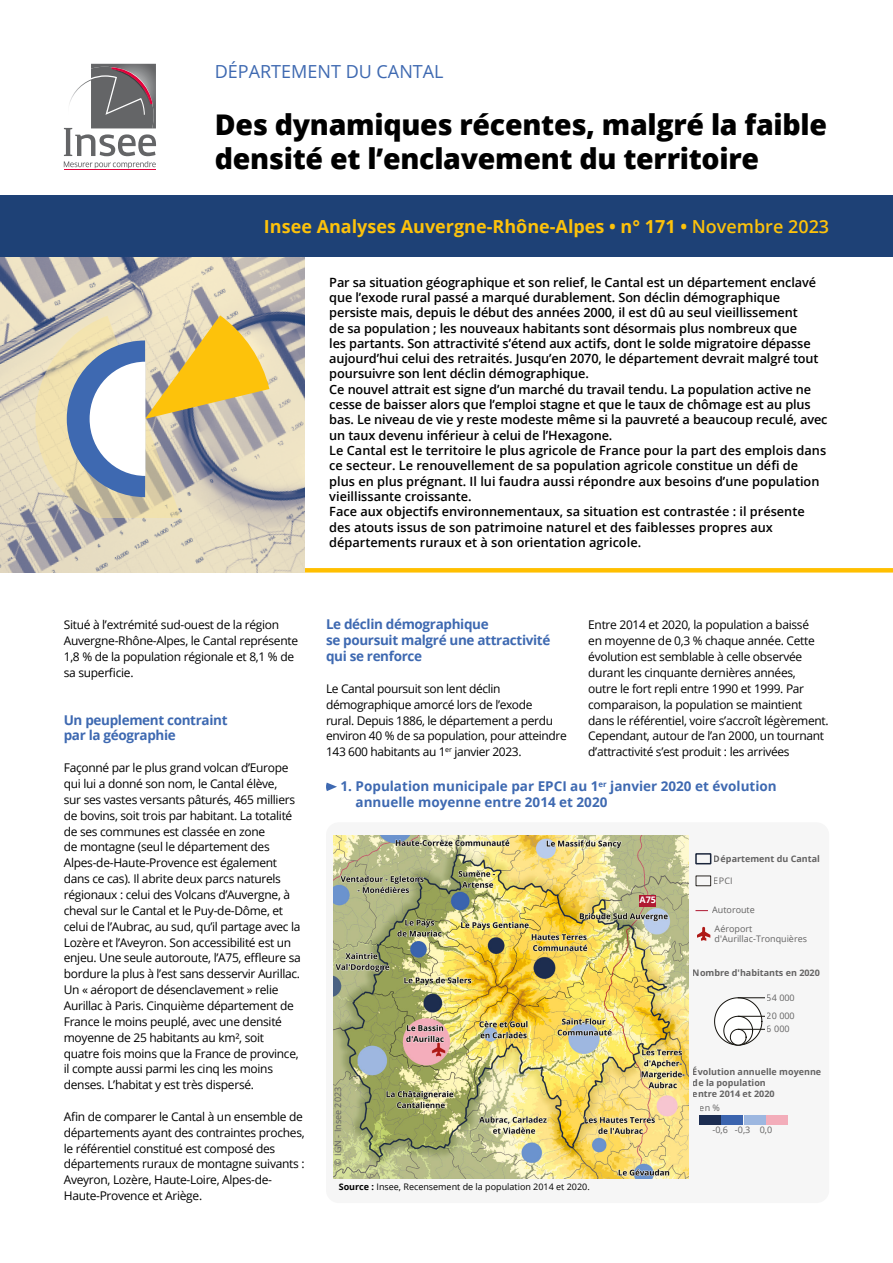
<style>
.page{position:relative;width:893px;height:1263px;background:#fff}
.page>*{position:absolute;margin:0;border:0;box-sizing:border-box;transform-origin:0 0}
.t1{font:800 28.5px/34.2px "Open Sans";letter-spacing:-.01em;color:#000}
.t2{font:700 18px "Open Sans";color:#fdc20b}
.t3{font:18px "Open Sans";color:#3e69b1}
.t4{font:700 13.5px/15.9px "Open Sans";letter-spacing:-.025em;color:#3e69b1}
.t5{font:700 13.5px/16.2px "Open Sans";color:#3e69b1}
.t6{font:600 12.75px/15.3px "Open Sans";letter-spacing:-.01em;color:#000}
.t7{font:12px/15.9px "Open Sans";letter-spacing:-.025em;color:#000}
.t8{font:700 9px/10.8px "Open Sans";color:#646363}
.t9{font:9px/10.8px "Open Sans";color:#646363}
.t10{font:9px "Open Sans";color:#000}
.t11{font:700 9px "Open Sans";color:#fff}
.s1{font-weight:600}
.s2{font-weight:700}
</style>
<div class="page">
<hr style="left:64px;top:170px;width:92px;height:1px;background:#e2023b">
<svg style="left:64px;top:64px;width:92px;height:104px"></svg>
<svg style="left:305px;top:568px;width:588px;height:4px;background:#ffc004"></svg>
<img style="left:0;top:257px;width:305px;height:316px">
<div style="left:0;top:195px;width:893px;height:62px;background:#1e4176"></div>
<svg style="left:35px;top:315px;width:234px;height:202px;background:#c8c0a4"></svg>
<div style="left:326px;top:822px;width:503px;height:381px;background:#f6f6f6;border-radius:13px"></div>
<img style="left:333px;top:835px;width:356px;height:343px">
<div style="left:700px;top:1115px;width:21px;height:9px;background:#1c2d51"></div>
<div style="left:722px;top:1115px;width:21px;height:9px;background:#3b64ae"></div>
<div style="left:744px;top:1115px;width:21px;height:9px;background:#9db7e0"></div>
<div style="left:766px;top:1115px;width:21px;height:9px;background:#f3adba"></div>
<svg style="left:714px;top:997px;width:50px;height:49px"></svg>
<div style="left:639px;top:895px;width:17px;height:11px;background:#af1831"></div>
<div style="left:696px;top:875px;width:15px;height:11px;border:1px solid #2c2825"></div>
<div style="left:695px;top:853px;width:16px;height:11px;border:2px solid #1a253b"></div>
<svg style="left:697px;top:927px;width:14px;height:14px"></svg>
<svg style="left:326px;top:783px;width:11px;height:8px"></svg>
<h2 class="t3" style="left:215px;top:59px;width:230px">DÉPARTEMENT DU CANTAL</h2>
<h1 class="t1" style="left:215px;top:106px;width:614px">Des dynamiques récentes, malgré la faible densité et l’enclavement du territoire</h1>
<h2 class="t2" style="left:264px;top:213px;width:567px">Insee Analyses Auvergne-Rhône-Alpes • n° 171 • <span class="s1">Novembre 2023</span></h2>
<p class="t6" style="left:329px;top:274px;width:500px">Par sa situation géographique et son relief, le Cantal est un département enclavé que l’exode rural passé a marqué durablement. Son déclin démographique persiste mais, depuis le début des années 2000, il est dû au seul vieillissement<br>de sa population ; les nouveaux habitants sont désormais plus nombreux que<br>les partants. Son attractivité s’étend aux actifs, dont le solde migratoire dépasse aujourd’hui celui des retraités. Jusqu’en 2070, le département devrait malgré tout poursuivre son lent déclin démographique.<br>Ce nouvel attrait est signe d’un marché du travail tendu. La population active ne cesse de baisser alors que l’emploi stagne et que le taux de chômage est au plus bas. Le niveau de vie y reste modeste même si la pauvreté a beaucoup reculé, avec un taux devenu inférieur à celui de l’Hexagone.<br>Le Cantal est le territoire le plus agricole de France pour la part des emplois dans ce secteur. Le renouvellement de sa population agricole constitue un défi de<br>plus en plus prégnant. Il lui faudra aussi répondre aux besoins d’une population vieillissante croissante.<br>Face aux objectifs environnementaux, sa situation est contrastée : il présente des atouts issus de son patrimoine naturel et des faiblesses propres aux départements ruraux et à son orientation agricole.</p>
<p class="t7" style="left:64px;top:617px;width:236px">Situé à l’extrémité sud-ouest de la région Auvergne-Rhône-Alpes, le Cantal représente 1,8 % de la population régionale et 8,1 % de sa superficie.</p>
<p class="t4" style="left:64px;top:711px;width:165px">Un peuplement contraint par la géographie</p>
<p class="t7" style="left:64px;top:759px;width:239px">Façonné par le plus grand volcan d’Europe qui lui a donné son nom, le Cantal élève,<br>sur ses vastes versants pâturés, 465 milliers de bovins, soit trois par habitant. La totalité de ses communes est classée en zone<br>de montagne (seul le département des Alpes-de-Haute-Provence est également dans ce cas). Il abrite deux parcs naturels régionaux : celui des Volcans d’Auvergne, à cheval sur le Cantal et le Puy-de-Dôme, et celui de l’Aubrac, au sud, qu’il partage avec la Lozère et l’Aveyron. Son accessibilité est un enjeu. Une seule autoroute, l’A75, effleure sa bordure la plus à l’est sans desservir Aurillac.<br>Un « aéroport de désenclavement » relie Aurillac à Paris. Cinquième département de France le moins peuplé, avec une densité moyenne de 25 habitants au km², soit quatre fois moins que la France de province, il compte aussi parmi les cinq les moins denses. L’habitat y est très dispersé.</p>
<p class="t7" style="left:64px;top:1108px;width:242px">Afin de comparer le Cantal à un ensemble de départements ayant des contraintes proches, le référentiel constitué est composé des départements ruraux de montagne suivants :<br>Aveyron, Lozère, Haute-Loire, Alpes-de-Haute-Provence et Ariège.</p>
<p class="t4" style="left:326px;top:616px;width:226px">Le déclin démographique<br>se poursuit malgré une attractivité qui se renforce</p>
<p class="t7" style="left:326px;top:680px;width:242px">Le Cantal poursuit son lent déclin démographique amorcé lors de l’exode<br>rural. Depuis 1886, le département a perdu environ 40 % de sa population, pour atteindre 143 600 habitants au 1<sup>er</sup> janvier 2023.</p>
<p class="t7" style="left:588px;top:617px;width:242px">Entre 2014 et 2020, la population a baissé<br>en moyenne de 0,3 % chaque année. Cette évolution est semblable à celle observée durant les cinquante dernières années,<br>outre le fort repli entre 1990 et 1999. Par comparaison, la population se maintient dans le référentiel, voire s’accroît légèrement.<br>Cependant, autour de l’an 2000, un tournant d’attractivité s’est produit : les arrivées</p>
<p class="t5" style="left:356px;top:778px;width:423px;text-indent:-15px">1. Population municipale par EPCI au 1<sup>er</sup> janvier 2020 et évolution annuelle moyenne entre 2014 et 2020</p>
<p class="t9" style="left:332px;top:1166px;width:80px;rotate:-90deg">© IGN - Insee 2023</p>
<p class="t10" style="left:339px;top:1181px;width:253px"><span class="s2">Source :</span> Insee, Recensement de la population 2014 et 2020.</p>
<p class="t11" style="left:639px;top:894px;width:18px">A75</p>
<p class="t8" style="left:714px;top:853px;width:107px">Département du Cantal</p>
<p class="t9" style="left:714px;top:875px;width:20px">EPCI</p>
<p class="t9" style="left:712px;top:904px;width:44px">Autoroute</p>
<p class="t9" style="left:715px;top:923px;width:94px">Aéroport d'Aurillac-Tronquières</p>
<p class="t8" style="left:693px;top:967px;width:129px">Nombre d'habitants en 2020</p>
<p class="t9" style="left:767px;top:988px;width:30px;line-height:18.5px">54 000<br>20 000</p>
<p class="t9" style="left:767px;top:1023px;width:24px">6 000</p>
<p class="t8" style="left:693px;top:1066px;width:130px">Évolution annuelle moyenne de la population<br>entre 2014 et 2020</p>
<p class="t9" style="left:713px;top:1124px;width:61px">-0,6 -0,3 0,0</p>
<p class="t9" style="left:700px;top:1102px;width:22px">en %</p>
</div>
